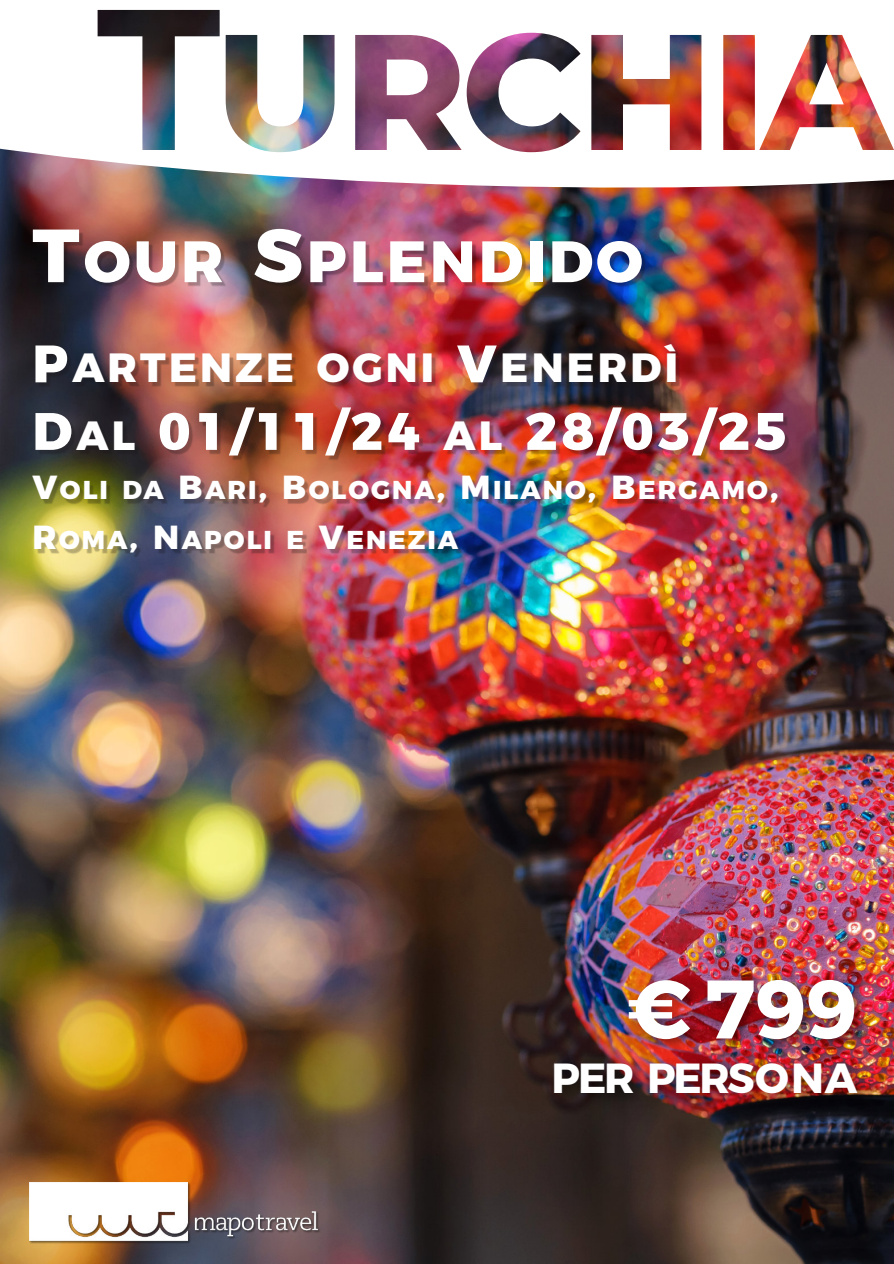
<style>
.page{position:relative;width:894px;height:1264px;background:#fff}
.page>*{position:absolute;margin:0;border:0;box-sizing:border-box;transform-origin:0 0}
.t1{font:700 82.5px "Montserrat";color:#fff}
.t2{font:800 58.2px "Montserrat";letter-spacing:.055em;color:#fff}
.t3{font:800 52.5px "Montserrat";letter-spacing:.08em;color:#fff}
.t4{font:700 42px "Montserrat";letter-spacing:-.05em;color:#fff}
.t5{font:800 40.8px "Montserrat";letter-spacing:.08em;color:#fff}
.t6{font:800 25.8px/49.5px "Montserrat";letter-spacing:.08em;color:#fff}
.s1{font-size:75px}
.s2{font-size:52.5px}
.s3{font-size:40.8px}
.s4{font-size:33.3px}
</style>
<div class="page">
<img style="left:0;top:197px;width:893px;height:1066px">
<img style="left:30px;top:1182px;width:290px;height:61px">
<img style="left:546px;top:971px;width:326px;height:138px">
<img style="left:35px;top:231px;width:753px;height:325px">
<img style="left:0;top:9px;width:893px;height:188px">
<img style="left:98px;top:10px;width:795px;height:142px">
<h2 class="t2" style="left:32px;top:226px;width:611px"><span class="s1">T</span>OUR <span class="s1">S</span>PLENDIDO</h2>
<h3 class="t5" style="left:32px;top:343px;width:647px"><span class="s2">P</span>ARTENZE OGNI <span class="s2">V</span>ENERDÌ</h3>
<h3 class="t3" style="left:32px;top:399px;width:755px">D<span class="s3">AL</span> 01/11/24 <span class="s3">AL</span> 28/03/25</h3>
<p class="t6" style="left:32px;top:465px;width:747px"><span class="s4">V</span>OLI DA <span class="s4">B</span>ARI<span class="s4">, B</span>OLOGNA<span class="s4">, M</span>ILANO<span class="s4">, B</span>ERGAMO<span class="s4">,<br>R</span>OMA<span class="s4">, N</span>APOLI E <span class="s4">V</span>ENEZIA</p>
<h1 class="t1" style="left:626px;top:958px;width:232px">€ 799</h1>
<h3 class="t4" style="left:551px;top:1051px;width:307px">PER PERSONA</h3>
</div>
